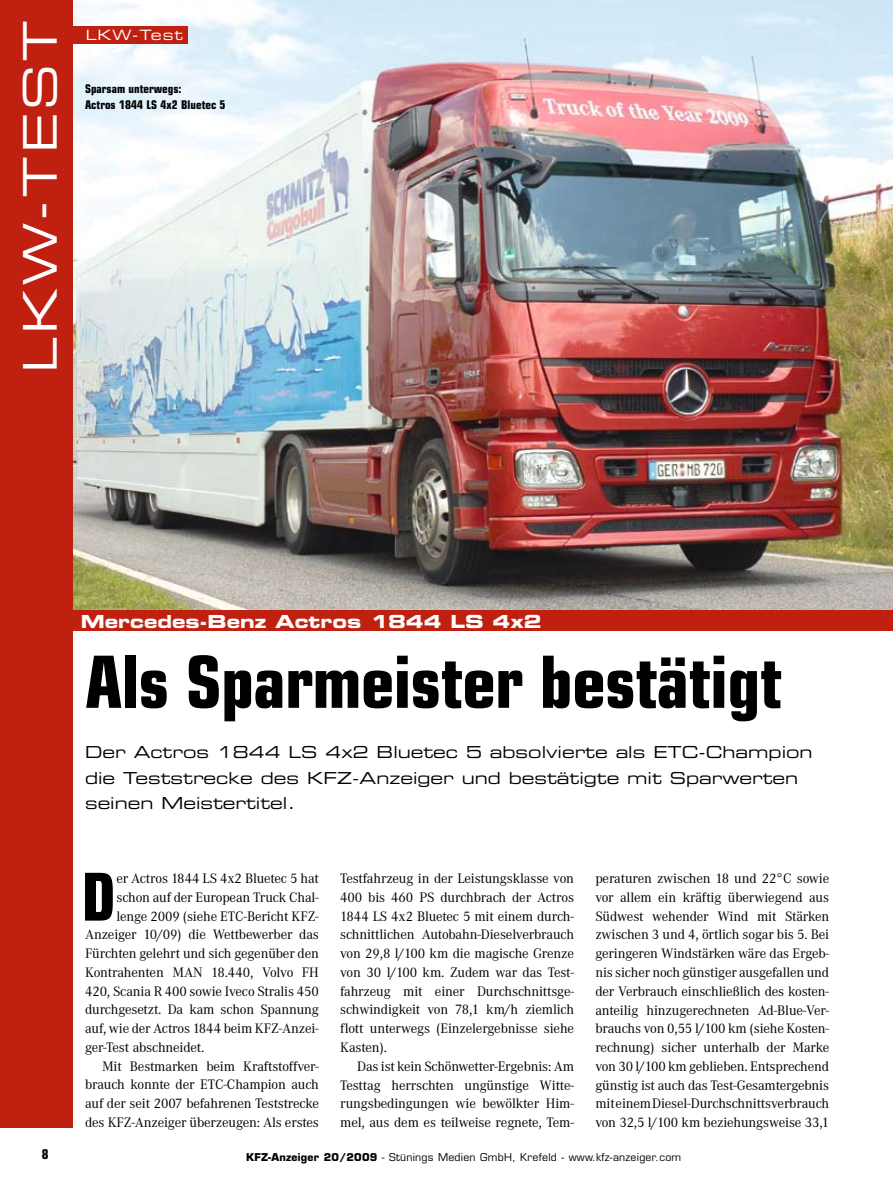
<style>
.page{position:relative;width:893px;height:1191px;background:#fff}
.page>*{position:absolute;margin:0;border:0;box-sizing:border-box;transform-origin:0 0}
.t1{font:700 condensed 72px "Eurostile";letter-spacing:-.01em;color:#000}
.t2{font:700 condensed 66px "Eurostile";color:#000}
.t3{font:46.5px "Eurostile Extended Two";letter-spacing:.07em;color:#fff}
.t4{font:18px "Eurostile Bold Extended Two";color:#fff}
.t5{font:16.5px/25.5px "Eurostile Extended Two";color:#000}
.t6{font:14.25px/18.8px "Corporate A";letter-spacing:-.01em;color:#000;text-align:justify}
.t7{font:14.25px "Eurostile Extended Two";letter-spacing:.06em;color:#fff}
.t8{font:700 condensed 13.5px "Eurostile";color:#000}
.t9{font:700 condensed 12px/15.8px "Eurostile";color:#000}
.t10{font:10.5px "Eurostile";letter-spacing:.025em;color:#000}
.s1{font-weight:700}
</style>
<div class="page">
<img style="left:72px;top:0;width:821px;height:611px">
<div style="left:52px;top:26px;width:136px;height:17px;background:#c02010"></div>
<div style="left:0;top:0;width:72px;height:1127px;background:#c02010"></div>
<div style="left:0;top:611px;width:893px;height:19px;background:#c02010"></div>
<h3 class="t3" style="left:8px;top:373px;width:354px;rotate:-90deg">LKW-TEST</h3>
<p class="t7" style="left:86px;top:25px;width:98px">LKW-Test</p>
<p class="t9" style="left:85px;top:81px;width:142px">Sparsam unterwegs:<br>Actros 1844 LS 4x2 Bluetec 5</p>
<p class="t8" style="left:42px;top:1145px;width:8px">8</p>
<p class="t4" style="left:81px;top:608px;width:462px">Mercedes-Benz Actros 1844 LS 4x2</p>
<h1 class="t1" style="left:85px;top:638px;width:699px">Als Sparmeister bestätigt</h1>
<p class="t5" style="left:85px;top:739px;width:729px">Der Actros 1844 LS 4x2 Bluetec 5 absolvierte als ETC-Champion die Teststrecke des KFZ-Anzeiger und bestätigte mit Sparwerten seinen Meistertitel.</p>
<h2 class="t2" style="left:81px;top:857px;width:36px">D</h2>
<p class="t6" style="left:116px;top:869px;width:204px">er Actros 1844 LS 4x2 Bluetec 5 hat</p>
<p class="t6" style="left:116px;top:888px;width:204px">schon auf der European Truck Chal-</p>
<p class="t6" style="left:116px;top:907px;width:204px">lenge 2009 (siehe ETC-Bericht KFZ-</p>
<p class="t6" style="left:85px;top:925px;width:235px">Anzeiger 10/09) die Wettbewerber das</p>
<p class="t6" style="left:85px;top:944px;width:235px">Fürchten gelehrt und sich gegenüber den</p>
<p class="t6" style="left:85px;top:963px;width:235px">Kontrahenten MAN 18.440, Volvo FH</p>
<p class="t6" style="left:85px;top:982px;width:235px">420, Scania R 400 sowie Iveco Stralis 450</p>
<p class="t6" style="left:85px;top:1000px;width:235px">durchgesetzt. Da kam schon Spannung</p>
<p class="t6" style="left:85px;top:1019px;width:235px">auf, wie der Actros 1844 beim KFZ-Anzei-</p>
<p class="t6" style="left:85px;top:1038px;width:121px">ger-Test abschneidet.</p>
<p class="t6" style="left:102px;top:1057px;width:218px">Mit Bestmarken beim Kraftstoffver-</p>
<p class="t6" style="left:85px;top:1075px;width:235px">brauch konnte der ETC-Champion auch</p>
<p class="t6" style="left:85px;top:1094px;width:235px">auf der seit 2007 befahrenen Teststrecke</p>
<p class="t6" style="left:85px;top:1113px;width:235px">des KFZ-Anzeiger überzeugen: Als erstes</p>
<p class="t6" style="left:340px;top:869px;width:235px">Testfahrzeug in der Leistungsklasse von 400 bis 460 PS durchbrach der Actros 1844 LS 4x2 Bluetec 5 mit einem durch&shy;schnittlichen Autobahn-Dieselverbrauch von 29,8 l/100 km die magische Grenze von 30 l/100 km. Zudem war das Test&shy;fahrzeug mit einer Durchschnittsge&shy;schwindigkeit von 78,1 km/h ziemlich flott unterwegs (Einzelergebnisse siehe Kasten).</p>
<p class="t6" style="left:340px;top:1057px;width:235px;text-indent:17px">Das ist kein Schönwetter-Ergebnis: Am Testtag herrschten ungünstige Witte&shy;rungsbedingungen wie bewölkter Him&shy;mel, aus dem es teilweise regnete, Tem-</p>
<p class="t6" style="left:595px;top:869px;width:235px">peraturen zwischen 18 und 22°C sowie vor allem ein kräftig überwiegend aus Südwest wehender Wind mit Stärken zwischen 3 und 4, örtlich sogar bis 5. Bei geringeren Windstärken wäre das Ergeb&shy;nis sicher noch günstiger ausgefallen und der Verbrauch einschließlich des kosten&shy;anteilig hinzugerechneten Ad-Blue-Ver&shy;brauchs von 0,55 l/100 km (siehe Kosten&shy;rechnung) sicher unterhalb der Marke von 30 l/100 km geblieben. Entsprechend günstig ist auch das Test-Gesamtergebnis mit einem Diesel-Durchschnittsverbrauch von 32,5 l/100 km beziehungsweise 33,1</p>
<p class="t10" style="left:246px;top:1150px;width:437px"><span class="s1">KFZ-Anzeiger 20/2009</span> - Stünings Medien GmbH, Krefeld - www.kfz-anzeiger.com</p>
</div>
